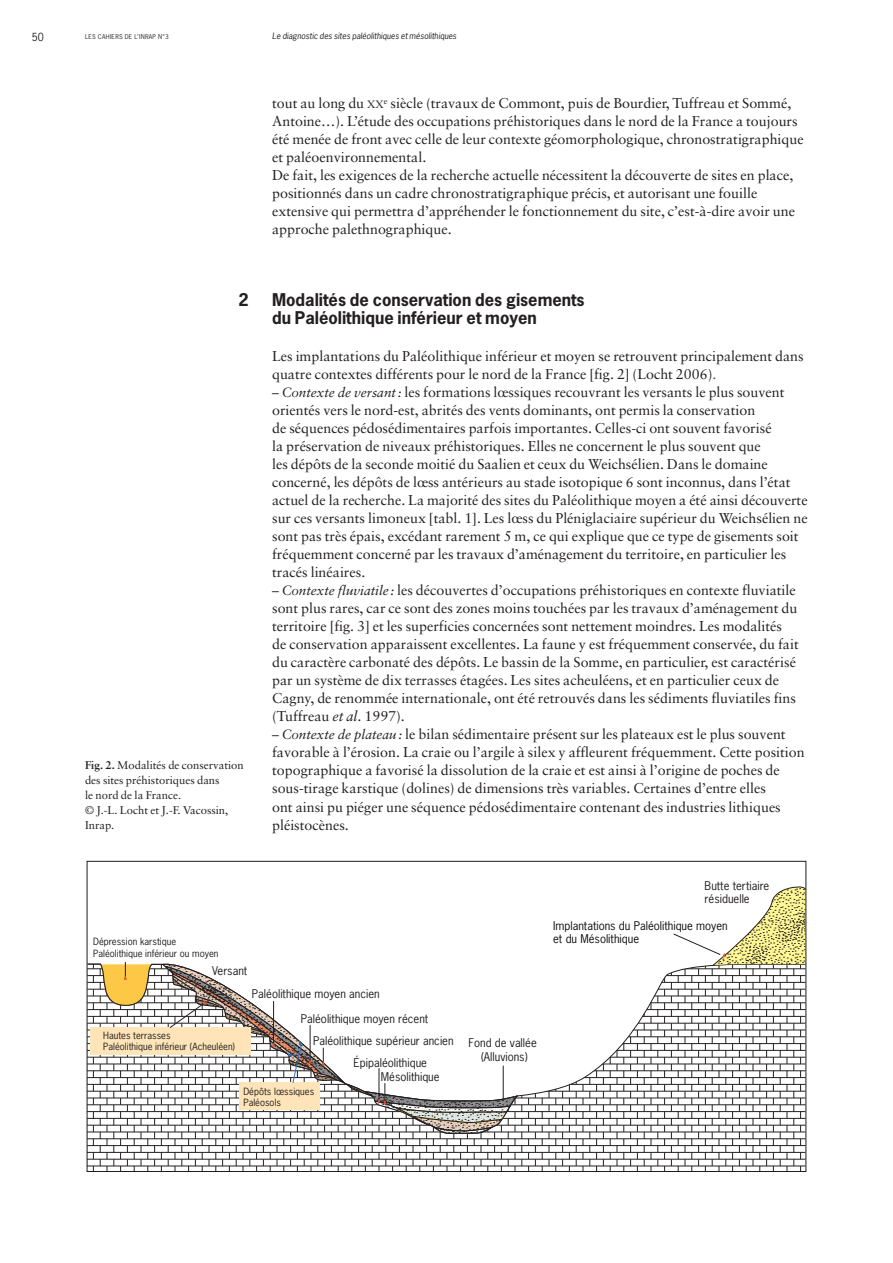
<style>
.page{position:relative;width:893px;height:1263px;background:#fff}
.page>*{position:absolute;margin:0;border:0;box-sizing:border-box;transform-origin:0 0}
.t1{font:700 16.5px/18px "News Gothic";color:#231f20}
.t2{font:14.25px/18px "Sabon";color:#231f20}
.t3{font:11.25px/13.5px "News Gothic";color:#231f20}
.t4{font:11.25px/15px "Sabon";color:#231f20}
.t5{font:11.25px/13.5px "News Gothic";color:#0f1011}
.t6{font:10.5px "News Gothic";color:#231f20}
.t7{font:9.45px/11.2px "News Gothic";color:#231f20}
.t8{font:italic 8.25px "News Gothic";color:#231f20}
.t9{font:6.15px "News Gothic";letter-spacing:.05em;color:#231f20}
.s1{font-size:10.65px}
.s2{color:#3853a3}
.s3{font-style:italic;font-size:13.5px}
.s4{font-style:italic}
.s5{font-weight:700}
</style>
<div class="page">
<svg style="left:89px;top:1134px;width:715px;height:36px"></svg>
<svg style="left:99px;top:966px;width:705px;height:168px"></svg>
<svg style="left:89px;top:962px;width:429px;height:171px"></svg>
<svg style="left:673px;top:886px;width:131px;height:80px"></svg>
<p class="t6" style="left:32px;top:30px;width:14px">50</p>
<p class="t9" style="left:85px;top:32px;width:61px">Les cahiers de l’Inrap</p>
<p class="t9" style="left:158px;top:32px;width:12px">N°3</p>
<p class="t8" style="left:272px;top:30px;width:186px">Le diagnostic des sites paléolithiques et mésolithiques</p>
<p class="t2" style="left:272px;top:94px;width:533px">tout au long du <span class="s1">xx</span><sup>e</sup> siècle (travaux de Commont, puis de Bourdier, Tuffreau et Sommé, Antoine…). L’étude des occupations préhistoriques dans le nord de la France a toujours été menée de front avec celle de leur contexte géomorphologique, chronostratigraphique et paléoenvironnemental.<br>De fait, les exigences de la recherche actuelle nécessitent la découverte de sites en place, positionnés dans un cadre chronostratigraphique précis, et autorisant une fouille extensive qui permettra d’appréhender le fonctionnement du site, c’est-à-dire avoir une approche palethnographique.</p>
<p class="t1" style="left:238px;top:291px;width:12px">2</p>
<p class="t1" style="left:272px;top:291px;width:314px">Modalités de conservation des gisements du Paléolithique inférieur et moyen</p>
<p class="t2" style="left:272px;top:346px;width:533px">Les implantations du Paléolithique inférieur et moyen se retrouvent principalement dans quatre contextes différents pour le nord de la France [fig. 2] (Locht 2006)<span class="s2">.</span></p>
<p class="t2" style="left:272px;top:382px;width:537px"><span class="s3">– Contexte de versant:</span> les formations lœssiques recouvrant les versants le plus souvent orientés vers le nord-est, abrités des vents dominants, ont permis la conservation<br>de séquences pédosédimentaires parfois importantes. Celles-ci ont souvent favorisé<br>la préservation de niveaux préhistoriques. Elles ne concernent le plus souvent que<br>les dépôts de la seconde moitié du Saalien et ceux du Weichsélien. Dans le domaine concerné, les dépôts de lœss antérieurs au stade isotopique 6 sont inconnus, dans l’état actuel de la recherche. La majorité des sites du Paléolithique moyen a été ainsi découverte sur ces versants limoneux [tabl. 1]. Les lœss du Pléniglaciaire supérieur du Weichsélien ne sont pas très épais, excédant rarement 5 m, ce qui explique que ce type de gisements soit fréquemment concerné par les travaux d’aménagement du territoire, en particulier les tracés linéaires.</p>
<p class="t2" style="left:272px;top:581px;width:528px"><span class="s3">– Contexte fluviatile :</span> les découvertes d’occupations préhistoriques en contexte fluviatile sont plus rares, car ce sont des zones moins touchées par les travaux d’aménagement du territoire [fig. 3] et les superficies concernées sont nettement moindres. Les modalités de conservation apparaissent excellentes. La faune y est fréquemment conservée, du fait du caractère carbonaté des dépôts. Le bassin de la Somme, en particulier, est caractérisé par un système de dix terrasses étagées. Les sites acheuléens, et en particulier ceux de Cagny, de renommée internationale, ont été retrouvés dans les sédiments fluviatiles fins (Tuffreau <span class="s4">et al</span>. 1997).</p>
<p class="t2" style="left:272px;top:725px;width:534px"><span class="s3">– Contexte de plateau:</span> le bilan sédimentaire présent sur les plateaux est le plus souvent favorable à l’érosion. La craie ou l’argile à silex y affleurent fréquemment. Cette position topographique a favorisé la dissolution de la craie et est ainsi à l’origine de poches de sous-tirage karstique (dolines) de dimensions très variables. Certaines d’entre elles<br>ont ainsi pu piéger une séquence pédosédimentaire contenant des industries lithiques pléistocènes.</p>
<p class="t4" style="left:85px;top:757px;width:160px"><span class="s5">Fig. 2.</span> Modalités de conservation des sites préhistoriques dans<br>le nord de la France.<br>© J.-L. Locht et J.-F. Vacossin,<br>Inrap.</p>
<p class="t7" style="left:93px;top:936px;width:127px">Dépression karstique<br>Paléolithique inférieur ou moyen</p>
<p class="t3" style="left:212px;top:964px;width:37px">Versant</p>
<p class="t7" style="left:103px;top:1029px;width:133px">Hautes terrasses<br>Paléolithique inférieur (Acheuléen)</p>
<p class="t3" style="left:301px;top:981px;width:129px;line-height:24.5px;text-indent:-49px">Paléolithique moyen ancien<br>Paléolithique moyen récent</p>
<p class="t3" style="left:354px;top:1030px;width:101px;line-height:21.6px;text-indent:-40px">Paléolithique supérieur ancien<br>Épipaléolithique</p>
<p class="t3" style="left:381px;top:1070px;width:60px">Mésolithique</p>
<p class="t7" style="left:243px;top:1085px;width:72px">Dépôts lœssiques<br>Paléosols</p>
<p class="t3" style="left:469px;top:1036px;width:70px;text-align:center">Fond de vallée (Alluvions)</p>
<p class="t3" style="left:705px;top:878px;width:66px">Butte tertiaire résiduelle</p>
<p class="t5" style="left:553px;top:918px;width:176px">Implantations du Paléolithique moyen et du Mésolithique</p>
</div>
